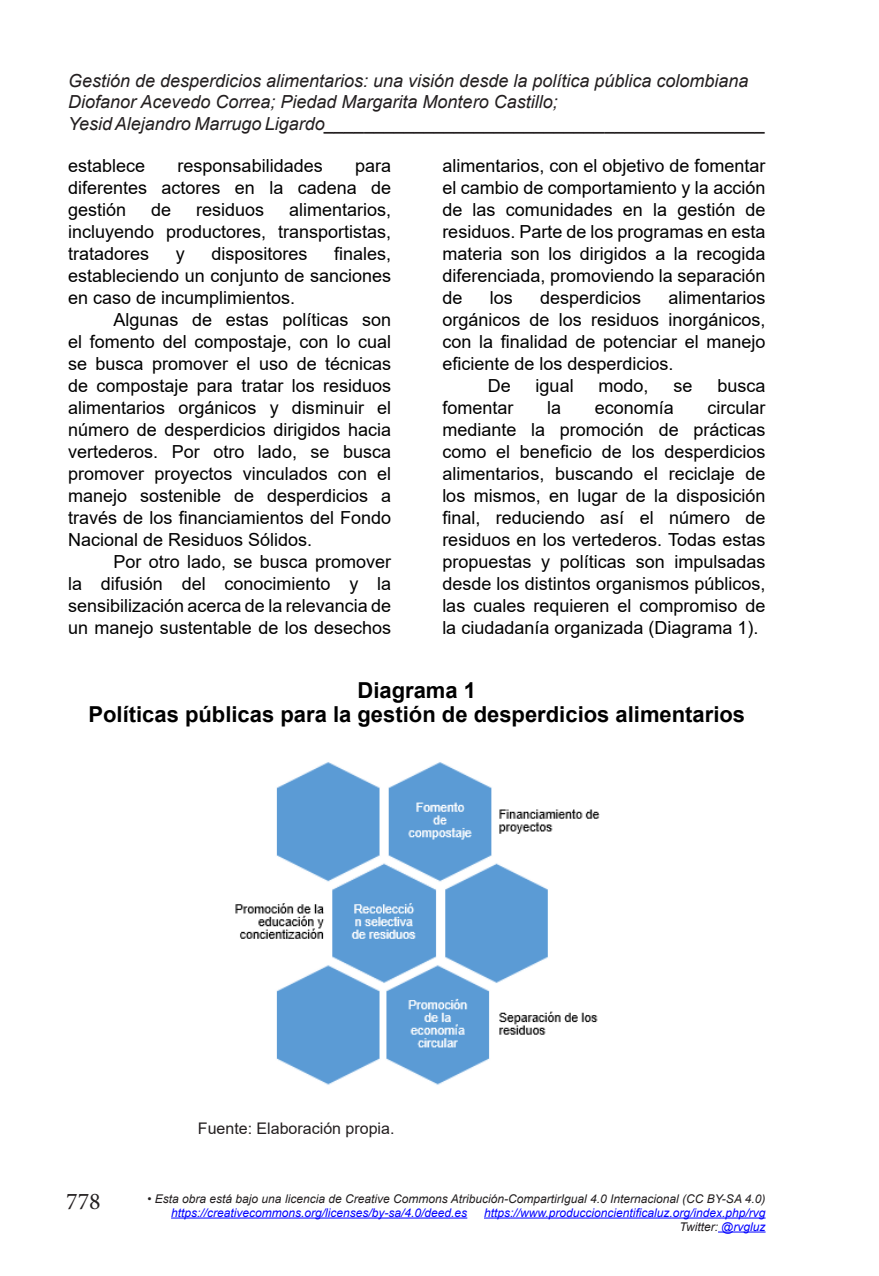
<style>
.page{position:relative;width:879px;height:1276px;background:#fff}
.page>*{position:absolute;margin:0;border:0;box-sizing:border-box;transform-origin:0 0}
.t1{font:24px "Minion Pro";color:#231f20}
.TITULOS_GRAFICOS_Y_T{font:700 22px "Arial";color:#000}
.CONTENIDO{font:18px/22px "Arial";color:#000;text-align:justify}
.t2{font:italic 18px/21.6px "Arial";color:#231f20}
.t3{font:16px "Arial";color:#231f20}
.t4{font:italic 12px/14px "Arial";color:#00f;text-align:right}
.t5{font:italic 12px "Arial";color:#231f20}
.s1{color:#231f20}
</style>
<div class="page">
<hr style="left:171px;top:1217px;width:296px;height:1px;background:#00f">
<hr style="left:484px;top:1217px;width:281px;height:1px;background:#00f">
<hr style="left:718px;top:1231px;width:47px;height:1px;background:#00f">
<img style="left:235px;top:762px;width:365px;height:323px">
<p class="t2" style="left:68px;top:70px;width:699px">Gestión de desperdicios alimentarios: una visión desde la política pública colombiana<br>Diofanor Acevedo Correa; Piedad Margarita Montero Castillo;<br>Yesid Alejandro Marrugo Ligardo____________________________________________</p>
<p class="CONTENIDO" style="left:68px;top:154px;width:79px">establece</p>
<p class="CONTENIDO" style="left:178px;top:154px;width:147px">responsabilidades</p>
<p class="CONTENIDO" style="left:68px;top:154px;width:325px;text-indent:287px">para diferentes actores en la cadena de gestión</p>
<p class="CONTENIDO" style="left:68px;top:198px;width:325px;text-indent:221px">alimentarios, incluyendo productores, transportistas, tratadores</p>
<p class="CONTENIDO" style="left:151px;top:198px;width:22px">de</p>
<p class="CONTENIDO" style="left:196px;top:198px;width:70px">residuos</p>
<p class="CONTENIDO" style="left:68px;top:242px;width:325px;text-indent:266px">finales, estableciendo un conjunto de sanciones en caso de incumplimientos.</p>
<p class="CONTENIDO" style="left:68px;top:308px;width:325px;text-indent:45px">Algunas de estas políticas son el fomento del compostaje, con lo cual se busca promover el uso de técnicas de compostaje para tratar los residuos alimentarios orgánicos y disminuir el número de desperdicios dirigidos hacia vertederos. Por otro lado, se busca promover proyectos vinculados con el manejo sostenible de desperdicios a través de los financiamientos del Fondo Nacional de Residuos Sólidos.</p>
<p class="CONTENIDO" style="left:68px;top:550px;width:325px;text-indent:45px">Por otro lado, se busca promover la difusión del conocimiento y la sensibilización acerca de la relevancia de un manejo sustentable de los desechos</p>
<p class="CONTENIDO" style="left:176px;top:242px;width:10px">y</p>
<p class="CONTENIDO" style="left:211px;top:242px;width:98px">dispositores</p>
<p class="CONTENIDO" style="left:442px;top:154px;width:325px">alimentarios, con el objetivo de fomentar el cambio de comportamiento y la acción de las comunidades en la gestión de residuos. Parte de los programas en esta materia son los dirigidos a la recogida diferenciada, promoviendo la separación de</p>
<p class="CONTENIDO" style="left:442px;top:286px;width:325px;text-indent:226px">alimentarios orgánicos de los residuos inorgánicos, con la finalidad de potenciar el manejo eficiente de los desperdicios.</p>
<p class="CONTENIDO" style="left:488px;top:374px;width:25px">De</p>
<p class="CONTENIDO" style="left:535px;top:374px;width:40px">igual</p>
<p class="CONTENIDO" style="left:598px;top:374px;width:52px">modo,</p>
<p class="CONTENIDO" style="left:673px;top:374px;width:21px">se</p>
<p class="CONTENIDO" style="left:717px;top:374px;width:50px">busca</p>
<p class="CONTENIDO" style="left:442px;top:396px;width:73px">fomentar</p>
<p class="CONTENIDO" style="left:547px;top:396px;width:16px">la</p>
<p class="CONTENIDO" style="left:595px;top:396px;width:81px">economía</p>
<p class="CONTENIDO" style="left:490px;top:286px;width:25px">los</p>
<p class="CONTENIDO" style="left:540px;top:286px;width:103px">desperdicios</p>
<p class="CONTENIDO" style="left:442px;top:396px;width:325px;text-indent:265px">circular mediante la promoción de prácticas como el beneficio de los desperdicios alimentarios, buscando el reciclaje de los mismos, en lugar de la disposición final, reduciendo así el número de residuos en los vertederos. Todas estas propuestas y políticas son impulsadas desde los distintos organismos públicos, las cuales requieren el compromiso de la ciudadanía organizada (Diagrama 1).</p>
<p class="TITULOS_GRAFICOS_Y_T" style="left:357px;top:675px;width:120px">Diagrama 1</p>
<p class="TITULOS_GRAFICOS_Y_T" style="left:88px;top:699px;width:658px">Políticas públicas para la gestión de desperdicios alimentarios</p>
<h1 class="t1" style="left:66px;top:1185px;width:36px">778</h1>
<p class="t3" style="left:198px;top:1117px;width:198px">Fuente: Elaboración propia.</p>
<p class="t5" style="left:147px;top:1190px;width:620px">• Esta obra está bajo una licencia de Creative Commons Atribución-CompartirIgual 4.0 Internacional (CC BY-SA 4.0)</p>
<p class="t4" style="left:171px;top:1205px;width:298px">https://creativecommons.org/licenses/by-sa/4.0/deed.es</p>
<p class="t4" style="left:484px;top:1205px;width:283px">https://www.produccioncientificaluz.org/index.php/rvg<br><span class="s1">Twitter:</span> @rvgluz</p>
</div>
